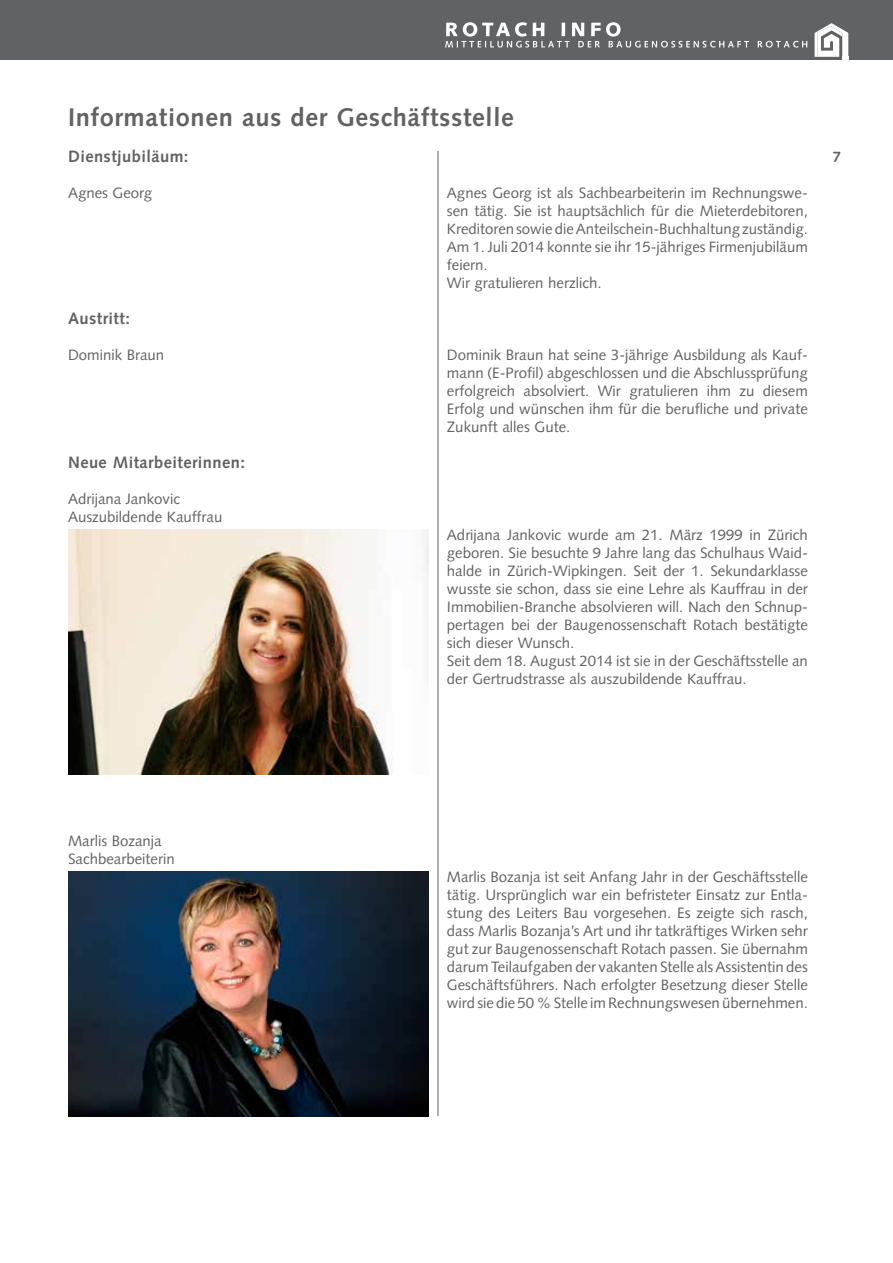
<style>
.page{position:relative;width:893px;height:1263px;background:#fff}
.page>*{position:absolute;margin:0;border:0;box-sizing:border-box;transform-origin:0 0}
.t1{font:700 25.5px "Syntax";letter-spacing:.025em;color:#616263}
.t2{font:700 16.5px "Syntax";letter-spacing:.025em;color:#616263}
.t3{font:15px/18px "Syntax";color:#616263}
.t4{font:700 15px "Syntax";color:#616263}
</style>
<div class="page">
<div style="left:0;top:0;width:893px;height:60px;background:#616263"></div>
<svg style="left:445px;top:22px;width:362px;height:26px"></svg>
<svg style="left:815px;top:23px;width:33px;height:37px"></svg>
<img style="left:68px;top:529px;width:361px;height:245px">
<img style="left:68px;top:871px;width:361px;height:245px">
<hr style="left:438px;top:151px;width:1px;height:965px;background:#616263">
<h1 class="t1" style="left:68px;top:103px;width:447px">Informationen aus der Geschäftsstelle</h1>
<p class="t2" style="left:68px;top:147px;width:122px">Dienstjubiläum:</p>
<p class="t3" style="left:68px;top:184px;width:86px">Agnes Georg</p>
<p class="t3" style="left:447px;top:184px;width:362px">Agnes Georg ist als Sachbearbeiterin im Rechnungswe&shy;sen tätig. Sie ist hauptsächlich für die Mieterdebitoren, Kreditoren sowie die Anteilschein-Buchhaltung zuständig.<br>Am 1. Juli 2014 konnte sie ihr 15-jähriges Firmenjubiläum feiern.<br>Wir gratulieren herzlich.</p>
<p class="t2" style="left:68px;top:309px;width:63px">Austritt:</p>
<p class="t3" style="left:68px;top:346px;width:98px">Dominik Braun</p>
<p class="t2" style="left:68px;top:453px;width:178px">Neue Mitarbeiterinnen:</p>
<p class="t3" style="left:68px;top:490px;width:156px">Adrijana Jankovic<br>Auszubildende Kauffrau</p>
<p class="t3" style="left:447px;top:346px;width:362px;text-align:justify">Dominik Braun hat seine 3-jährige Ausbildung als Kauf&shy;mann (E-Profil) abgeschlossen und die Abschlussprüfung erfolgreich absolviert. Wir gratulieren ihm zu diesem Erfolg und wünschen ihm für die berufliche und private Zukunft alles Gute.</p>
<p class="t3" style="left:447px;top:526px;width:362px">Adrijana Jankovic wurde am 21. März 1999 in Zürich geboren. Sie besuchte 9 Jahre lang das Schulhaus Waid&shy;halde in Zürich-Wipkingen. Seit der 1. Sekundarklasse wusste sie schon, dass sie eine Lehre als Kauffrau in der Immobilien-Branche absolvieren will. Nach den Schnup&shy;pertagen bei der Baugenossenschaft Rotach bestätigte sich dieser Wunsch.<br>Seit dem 18. August 2014 ist sie in der Geschäftsstelle an der Gertrudstrasse als auszubildende Kauffrau.</p>
<p class="t4" style="left:833px;top:148px;width:10px">7</p>
<p class="t3" style="left:68px;top:832px;width:108px">Marlis Bozanja<br>Sachbearbeiterin</p>
<p class="t3" style="left:447px;top:868px;width:362px;text-align:justify">Marlis Bozanja ist seit Anfang Jahr in der Geschäftsstelle tätig. Ursprünglich war ein befristeter Einsatz zur Entla&shy;stung des Leiters Bau vorgesehen. Es zeigte sich rasch, dass Marlis Bozanja’s Art und ihr tatkräftiges Wirken sehr gut zur Baugenossenschaft Rotach passen. Sie übernahm darum Teilaufgaben der vakanten Stelle als Assistentin des Geschäftsführers. Nach erfolgter Besetzung dieser Stelle wird sie die 50 % Stelle im Rechnungswesen übernehmen.</p>
</div>
